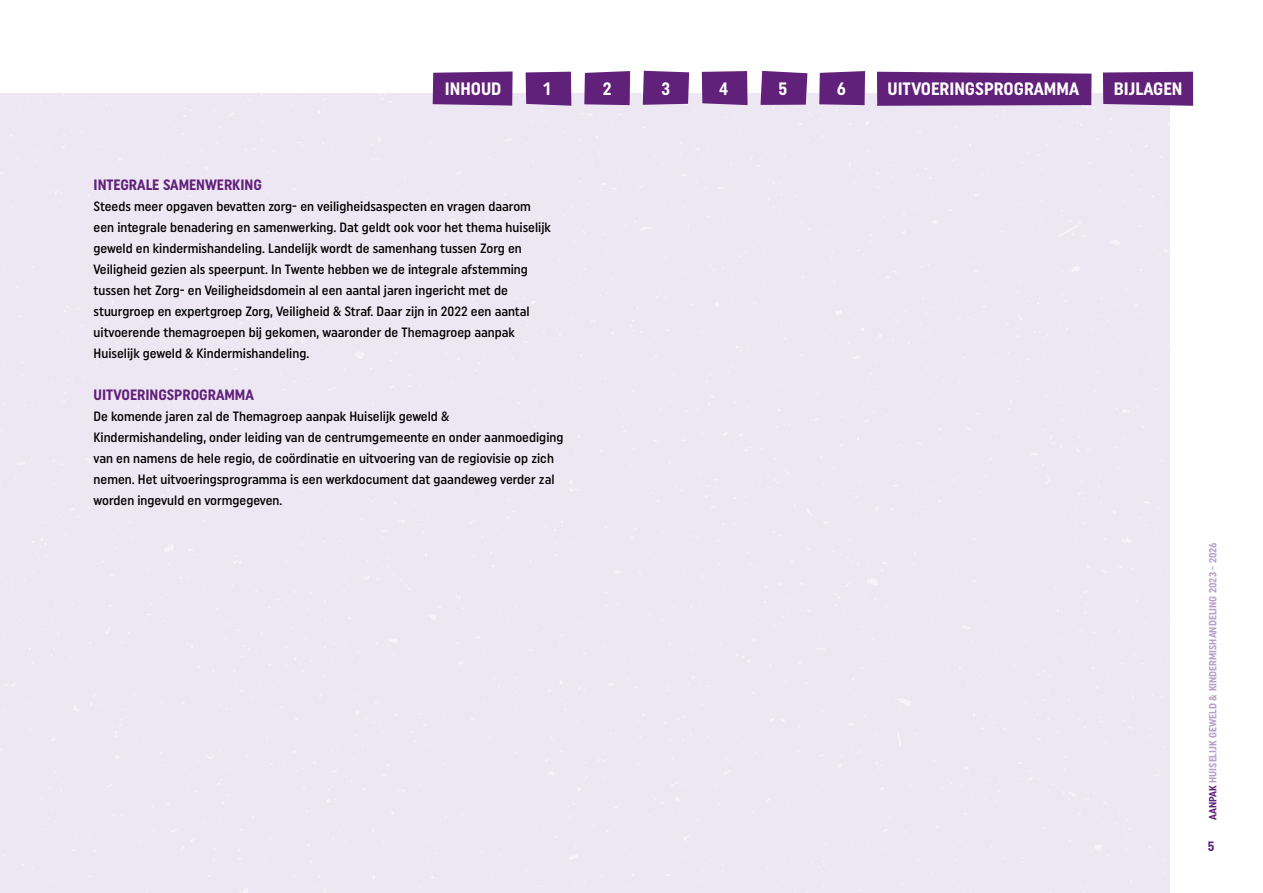
<style>
.page{position:relative;width:1263px;height:893px;background:#fff}
.page>*{position:absolute;margin:0;border:0;box-sizing:border-box;transform-origin:0 0}
.t1{font:700 18px "Uniform Condensed";color:#fff}
.t2{font:700 15px "Uniform Condensed";color:#61207a}
.t3{font:500 13.5px/21px "Uniform Condensed";color:#000}
.t4{font:700 13.5px "Uniform Condensed";color:#61207a}
.t5{font:700 10.5px "Uniform Condensed";color:#b89fc9}
.s1{color:#61207a}
</style>
<div class="page">
<svg style="left:1103px;top:72px;width:90px;height:34px;background:#66277e"></svg>
<svg style="left:702px;top:71px;width:45px;height:34px;background:#66287e"></svg>
<svg style="left:643px;top:71px;width:46px;height:34px;background:#682b80"></svg>
<svg style="left:584px;top:71px;width:46px;height:34px;background:#682b80"></svg>
<div style="left:526px;top:72px;width:45px;height:34px;background:#61207a"></div>
<svg style="left:433px;top:72px;width:80px;height:34px;background:#67297f"></svg>
<svg style="left:760px;top:71px;width:47px;height:34px;background:#6c2f83"></svg>
<svg style="left:819px;top:71px;width:46px;height:34px;background:#682b80"></svg>
<div style="left:877px;top:72px;width:214px;height:34px;background:#61207a"></div>
<h1 class="t1" style="left:445px;top:77px;width:58px">INHOUD</h1>
<h1 class="t1" style="left:543px;top:77px;width:9px">1</h1>
<h1 class="t1" style="left:603px;top:77px;width:10px">2</h1>
<h1 class="t1" style="left:661px;top:77px;width:10px">3</h1>
<h1 class="t1" style="left:719px;top:77px;width:11px">4</h1>
<h1 class="t1" style="left:778px;top:77px;width:10px">5</h1>
<h1 class="t1" style="left:837px;top:77px;width:11px">6</h1>
<h1 class="t1" style="left:1114px;top:77px;width:70px">BIJLAGEN</h1>
<h1 class="t1" style="left:887px;top:77px;width:193px">UITVOERINGSPROGRAMMA</h1>
<p class="t2" style="left:94px;top:176px;width:170px">INTEGRALE SAMENWERKING</p>
<p class="t3" style="left:94px;top:195px;width:459px">Steeds meer opgaven bevatten zorg- en veiligheidsaspecten en vragen daarom een integrale benadering en samenwerking. Dat geldt ook voor het thema huiselijk geweld en kindermishandeling. Landelijk wordt de samenhang tussen Zorg en Veiligheid gezien als speerpunt. In Twente hebben we de integrale afstemming tussen het Zorg- en Veiligheidsdomein al een aantal jaren ingericht met de stuurgroep en expertgroep Zorg, Veiligheid &amp; Straf. Daar zijn in 2022 een aantal uitvoerende themagroepen bij gekomen, waaronder de Themagroep aanpak Huiselijk geweld &amp; Kindermishandeling.</p>
<p class="t2" style="left:94px;top:386px;width:162px">UITVOERINGSPROGRAMMA</p>
<p class="t3" style="left:94px;top:405px;width:471px">De komende jaren zal de Themagroep aanpak Huiselijk geweld &amp; Kindermishandeling, onder leiding van de centrumgemeente en onder aanmoediging van en namens de hele regio, de coördinatie en uitvoering van de regiovisie op zich nemen. Het uitvoeringsprogramma is een werkdocument dat gaandeweg verder zal worden ingevuld en vormgegeven.</p>
<p class="t5" style="left:1207px;top:820px;width:279px;rotate:-90deg"><span class="s1">AANPAK</span> HUISELIJK GEWELD &amp; KINDERMISHANDELING 2023 - 2026</p>
<p class="t4" style="left:1208px;top:838px;width:8px">5</p>
</div>
